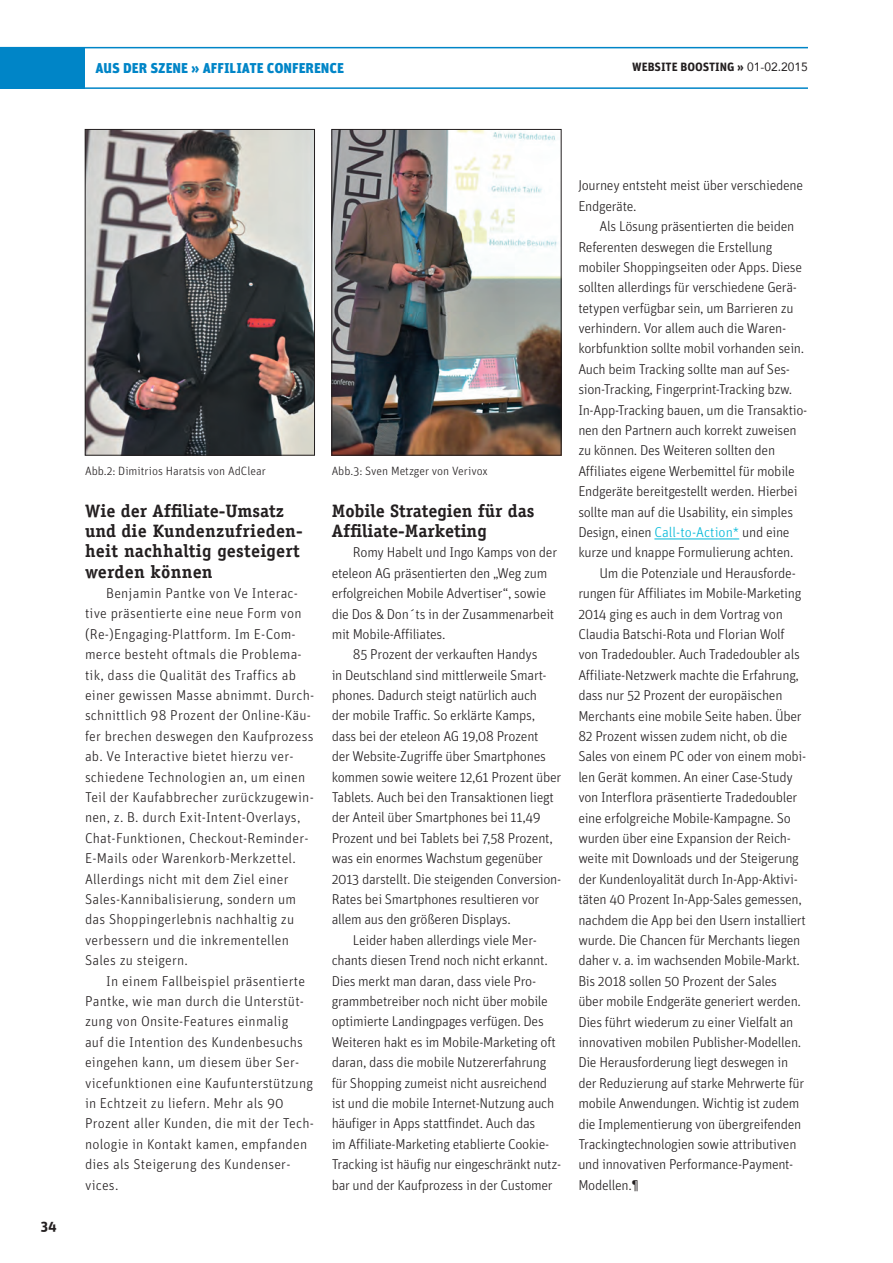
<style>
.page{position:relative;width:893px;height:1263px;background:#fff}
.page>*{position:absolute;margin:0;border:0;box-sizing:border-box;transform-origin:0 0}
.t1{font:700 18px/20.4px "Officina Serif Std";color:#231f20}
.t2{font:300 14.25px/20.4px "Unit";letter-spacing:-.02em;color:#231f20}
.t3{font:300 14.25px/20.4px "Unit";letter-spacing:.015em;color:#231f20}
.t4{font:900 14.25px "Unit";color:#0085c7}
.t5{font:700 14.25px "Unit";color:#231f20}
.t6{font:300 12px "Unit";color:#231f20}
.t7{font:700 12px "Unit";color:#231f20}
.s1{font-family:"Avenir";font-weight:400}
.s2{color:#00b8d8}
</style>
<div class="page">
<div style="left:0;top:47px;width:85px;height:41px;background:#0085c7"></div>
<hr style="left:0;top:47px;width:808px;height:1px;background:#0085c7">
<hr style="left:0;top:87px;width:808px;height:2px;background:#0085c7">
<hr style="left:654px;top:539px;width:85px;height:1px;background:#00b8d8">
<img style="left:87px;top:131px;width:226px;height:322px">
<div style="left:85px;top:129px;width:230px;height:326px;border:1px solid #231f20"></div>
<img style="left:334px;top:131px;width:225px;height:322px">
<div style="left:332px;top:129px;width:229px;height:326px;border:1px solid #231f20"></div>
<p class="t4" style="left:96px;top:59px;width:250px">AUS DER SZENE » AFFILIATE CONFERENCE</p>
<p class="t7" style="left:632px;top:59px;width:177px">WEBSITE BOOSTING » <span class="s1">01-02.2015</span></p>
<p class="t5" style="left:41px;top:1216px;width:17px">34</p>
<p class="t6" style="left:85px;top:464px;width:182px">Abb.2: Dimitrios Haratsis von AdClear</p>
<p class="t6" style="left:332px;top:464px;width:158px">Abb.3: Sven Metzger von Verivox</p>
<p class="t1" style="left:85px;top:500px;width:219px">Wie der Affiliate-Umsatz und die Kundenzufrieden&shy;heit nachhaltig gesteigert werden können</p>
<p class="t3" style="left:85px;top:583px;width:231px;text-indent:21px">Benjamin Pantke von Ve Interac&shy;tive präsentierte eine neue Form von (Re-)Engaging-Plattform. Im E-Com&shy;merce besteht oftmals die Problema&shy;tik, dass die Qualität des Traffics ab einer gewissen Masse abnimmt. Durch&shy;schnittlich 98 Prozent der Online-Käu&shy;fer brechen deswegen den Kaufprozess ab. Ve Interactive bietet hierzu ver&shy;schiedene Technologien an, um einen Teil der Kaufabbrecher zurückzugewin&shy;nen, z. B. durch Exit-Intent-Overlays, Chat-Funktionen, Checkout-Reminder-E-Mails oder Warenkorb-Merkzettel.<br>Allerdings nicht mit dem Ziel einer Sales-Kannibalisierung, sondern um das Shoppingerlebnis nachhaltig zu verbessern und die inkrementellen Sales zu steigern.</p>
<p class="t3" style="left:85px;top:970px;width:231px;text-indent:21px">In einem Fallbeispiel präsentierte Pantke, wie man durch die Unterstüt&shy;zung von Onsite-Features einmalig<br>auf die Intention des Kundenbesuchs eingehen kann, um diesem über Ser&shy;vicefunktionen eine Kaufunterstützung in Echtzeit zu liefern. Mehr als 90<br>Prozent aller Kunden, die mit der Tech&shy;nologie in Kontakt kamen, empfanden dies als Steigerung des Kundenser&shy;vices.</p>
<p class="t1" style="left:332px;top:500px;width:204px">Mobile Strategien für das<br>Affiliate-Marketing</p>
<p class="t2" style="left:332px;top:542px;width:227px;text-indent:21px">Romy Habelt und Ingo Kamps von der eteleon AG präsentierten den „Weg zum erfolgreichen Mobile Advertiser“, sowie die Dos &amp; Don´ts in der Zusammenarbeit mit Mobile-Affiliates.</p>
<p class="t2" style="left:353px;top:644px;width:186px">85 Prozent der verkauften Handys</p>
<p class="t2" style="left:332px;top:664px;width:217px">in Deutschland sind mittlerweile Smart-</p>
<p class="t2" style="left:332px;top:685px;width:207px">phones. Dadurch steigt natürlich auch</p>
<p class="t2" style="left:332px;top:705px;width:205px">der mobile Traffic. So erklärte Kamps,</p>
<p class="t2" style="left:332px;top:726px;width:208px">dass bei der eteleon AG 19,08 Prozent</p>
<p class="t2" style="left:332px;top:746px;width:216px">der Website-Zugriffe über Smartphones</p>
<p class="t2" style="left:332px;top:766px;width:231px">kommen sowie weitere 12,61 Prozent über</p>
<p class="t2" style="left:332px;top:787px;width:224px">Tablets. Auch bei den Transaktionen liegt</p>
<p class="t2" style="left:332px;top:807px;width:210px">der Anteil über Smartphones bei 11,49</p>
<p class="t2" style="left:332px;top:827px;width:223px">Prozent und bei Tablets bei 7,58 Prozent,</p>
<p class="t2" style="left:332px;top:848px;width:213px">was ein enormes Wachstum gegenüber</p>
<p class="t2" style="left:332px;top:868px;width:231px">2013 darstellt. Die steigenden Conversion-</p>
<p class="t2" style="left:332px;top:889px;width:209px">Rates bei Smartphones resultieren vor</p>
<p class="t2" style="left:332px;top:909px;width:181px">allem aus den größeren Displays.</p>
<p class="t2" style="left:353px;top:929px;width:186px">Leider haben allerdings viele Mer-</p>
<p class="t2" style="left:332px;top:950px;width:218px">chants diesen Trend noch nicht erkannt.</p>
<p class="t2" style="left:332px;top:970px;width:206px">Dies merkt man daran, dass viele Pro-</p>
<p class="t2" style="left:332px;top:991px;width:218px">grammbetreiber noch nicht über mobile</p>
<p class="t2" style="left:332px;top:1011px;width:214px">optimierte Landingpages verfügen. Des</p>
<p class="t2" style="left:332px;top:1031px;width:226px">Weiteren hakt es im Mobile-Marketing oft</p>
<p class="t2" style="left:332px;top:1052px;width:216px">daran, dass die mobile Nutzererfahrung</p>
<p class="t2" style="left:332px;top:1072px;width:217px">für Shopping zumeist nicht ausreichend</p>
<p class="t2" style="left:332px;top:1093px;width:224px">ist und die mobile Internet-Nutzung auch</p>
<p class="t2" style="left:332px;top:1113px;width:205px">häufiger in Apps stattfindet. Auch das</p>
<p class="t2" style="left:332px;top:1133px;width:219px">im Affiliate-Marketing etablierte Cookie-</p>
<p class="t2" style="left:332px;top:1154px;width:231px">Tracking ist häufig nur eingeschränkt nutz-</p>
<p class="t2" style="left:332px;top:1174px;width:223px">bar und der Kaufprozess in der Customer</p>
<p class="t2" style="left:578px;top:175px;width:226px">Journey entsteht meist über verschiedene<br>Endgeräte.</p>
<p class="t2" style="left:599px;top:216px;width:196px">Als Lösung präsentierten die beiden</p>
<p class="t2" style="left:578px;top:236px;width:195px">Referenten deswegen die Erstellung</p>
<p class="t2" style="left:578px;top:257px;width:225px">mobiler Shoppingseiten oder Apps. Diese</p>
<p class="t2" style="left:578px;top:277px;width:220px">sollten allerdings für verschiedene Gerä-</p>
<p class="t2" style="left:578px;top:297px;width:217px">tetypen verfügbar sein, um Barrieren zu</p>
<p class="t2" style="left:578px;top:318px;width:209px">verhindern. Vor allem auch die Waren-</p>
<p class="t2" style="left:578px;top:338px;width:227px">korbfunktion sollte mobil vorhanden sein.</p>
<p class="t2" style="left:578px;top:359px;width:213px">Auch beim Tracking sollte man auf Ses-</p>
<p class="t2" style="left:578px;top:379px;width:215px">sion-Tracking, Fingerprint-Tracking bzw.</p>
<p class="t2" style="left:578px;top:399px;width:231px">In-App-Tracking bauen, um die Transaktio-</p>
<p class="t2" style="left:578px;top:420px;width:220px">nen den Partnern auch korrekt zuweisen</p>
<p class="t2" style="left:578px;top:440px;width:198px">zu können. Des Weiteren sollten den</p>
<p class="t2" style="left:578px;top:461px;width:218px">Affiliates eigene Werbemittel für mobile</p>
<p class="t2" style="left:578px;top:481px;width:221px">Endgeräte bereitgestellt werden. Hierbei</p>
<p class="t2" style="left:578px;top:501px;width:216px">sollte man auf die Usability, ein simples</p>
<p class="t2" style="left:578px;top:522px;width:213px">Design, einen <span class="s2">Call-to-Action*</span> und eine</p>
<p class="t2" style="left:578px;top:542px;width:217px">kurze und knappe Formulierung achten.</p>
<p class="t2" style="left:599px;top:562px;width:198px">Um die Potenziale und Herausforde-</p>
<p class="t2" style="left:578px;top:583px;width:225px">rungen für Affiliates im Mobile-Marketing</p>
<p class="t2" style="left:578px;top:603px;width:206px">2014 ging es auch in dem Vortrag von</p>
<p class="t2" style="left:578px;top:624px;width:208px">Claudia Batschi-Rota und Florian Wolf</p>
<p class="t2" style="left:578px;top:644px;width:223px">von Tradedoubler. Auch Tradedoubler als</p>
<p class="t2" style="left:578px;top:664px;width:222px">Affiliate-Netzwerk machte die Erfahrung,</p>
<p class="t2" style="left:578px;top:685px;width:206px">dass nur 52 Prozent der europäischen</p>
<p class="t2" style="left:578px;top:705px;width:225px">Merchants eine mobile Seite haben. Über</p>
<p class="t2" style="left:578px;top:726px;width:211px">82 Prozent wissen zudem nicht, ob die</p>
<p class="t2" style="left:578px;top:746px;width:229px">Sales von einem PC oder von einem mobi-</p>
<p class="t2" style="left:578px;top:766px;width:216px">len Gerät kommen. An einer Case-Study</p>
<p class="t2" style="left:578px;top:787px;width:221px">von Interflora präsentierte Tradedoubler</p>
<p class="t2" style="left:578px;top:807px;width:214px">eine erfolgreiche Mobile-Kampagne. So</p>
<p class="t2" style="left:578px;top:828px;width:214px">wurden über eine Expansion der Reich-</p>
<p class="t2" style="left:578px;top:848px;width:222px">weite mit Downloads und der Steigerung</p>
<p class="t2" style="left:578px;top:868px;width:221px">der Kundenloyalität durch In-App-Aktivi-</p>
<p class="t2" style="left:578px;top:889px;width:225px">täten 40 Prozent In-App-Sales gemessen,</p>
<p class="t2" style="left:578px;top:909px;width:229px">nachdem die App bei den Usern installiert</p>
<p class="t2" style="left:578px;top:930px;width:224px">wurde. Die Chancen für Merchants liegen</p>
<p class="t2" style="left:578px;top:950px;width:223px">daher v. a. im wachsenden Mobile-Markt.</p>
<p class="t2" style="left:578px;top:970px;width:200px">Bis 2018 sollen 50 Prozent der Sales</p>
<p class="t2" style="left:578px;top:991px;width:224px">über mobile Endgeräte generiert werden.</p>
<p class="t2" style="left:578px;top:1011px;width:217px">Dies führt wiederum zu einer Vielfalt an</p>
<p class="t2" style="left:578px;top:1032px;width:224px">innovativen mobilen Publisher-Modellen.</p>
<p class="t2" style="left:578px;top:1052px;width:211px">Die Herausforderung liegt deswegen in</p>
<p class="t2" style="left:578px;top:1072px;width:227px">der Reduzierung auf starke Mehrwerte für</p>
<p class="t2" style="left:578px;top:1093px;width:223px">mobile Anwendungen. Wichtig ist zudem</p>
<p class="t2" style="left:578px;top:1113px;width:225px">die Implementierung von übergreifenden</p>
<p class="t2" style="left:578px;top:1133px;width:220px">Trackingtechnologien sowie attributiven</p>
<p class="t2" style="left:578px;top:1154px;width:216px">und innovativen Performance-Payment-</p>
<p class="t2" style="left:578px;top:1174px;width:62px">Modellen.¶</p>
</div>
